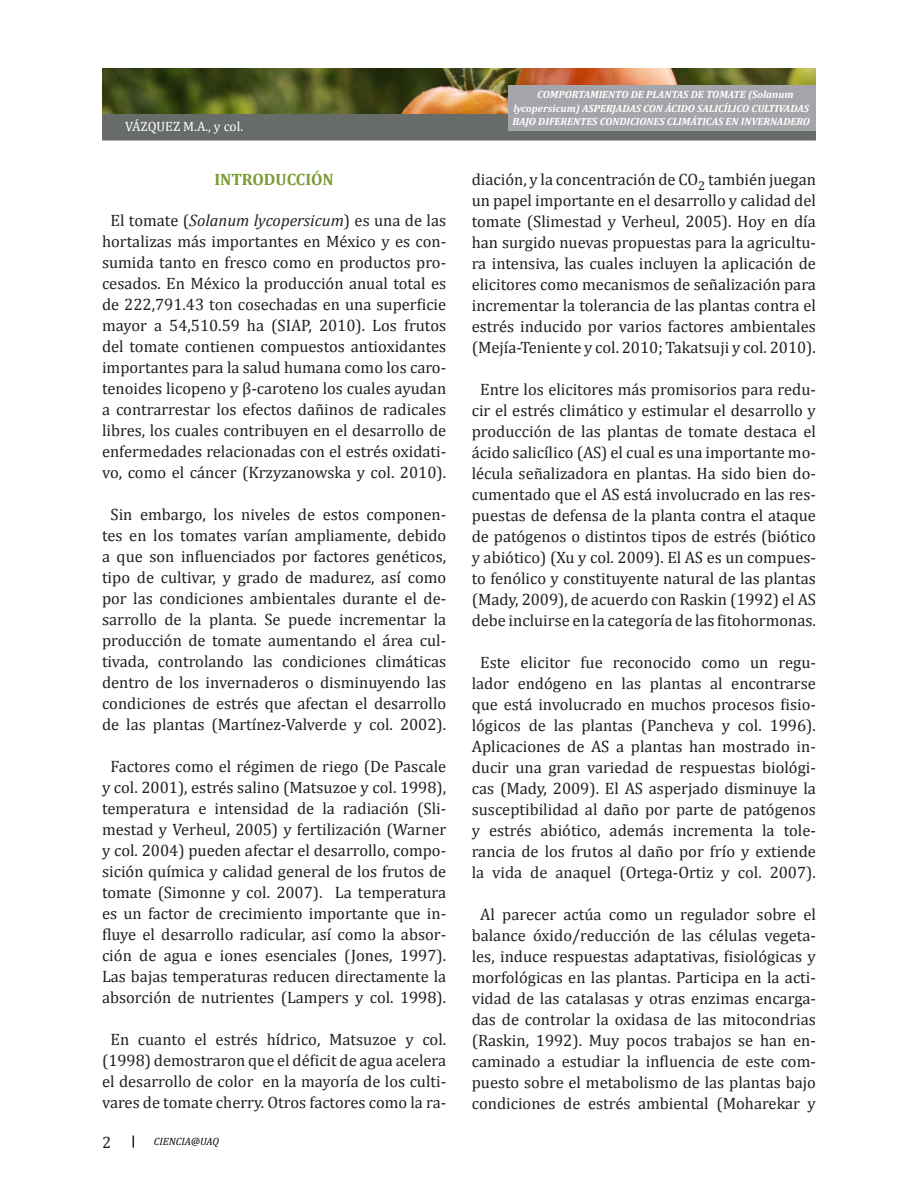
<style>
.page{position:relative;width:918px;height:1188px;background:#fff}
.page>*{position:absolute;margin:0;border:0;box-sizing:border-box;transform-origin:0 0}
.estilo_principal{font:16.5px/21px "Cambria";color:#231f20;text-align:center}
.subtitulos_2{font:700 16.5px "Cambria";color:#799b34}
.t1{font:13.5px "Cambria";color:#fff}
.estilo_principal-2{font:italic 700 10.5px/13.5px "Cambria";color:#fff}
.estilo_principal-3{font:italic 10.5px "Cambria";color:#050503}
.s1{font-style:italic}
</style>
<div class="page">
<svg style="left:133px;top:1135px;width:1px;height:13px"></svg>
<div style="left:102px;top:114px;width:714px;height:27px;background:#686c69"></div>
<img style="left:102px;top:68px;width:714px;height:46px">
<div style="left:508px;top:85px;width:308px;height:46px;background:#a4a5a9"></div>
<p class="t1" style="left:125px;top:118px;width:120px">VÁZQUEZ M.A., y col.</p>
<p class="subtitulos_2" style="left:214px;top:168px;width:121px">INTRODUCCIÓN</p>
<p class="estilo_principal" style="left:102px;top:210px;width:346px">El tomate (<span class="s1">Solanum lycopersicum</span>) es una de las hortalizas más importantes en México y es con&shy;sumida tanto en fresco como en productos pro&shy;cesados. En México la producción anual total es de 222,791.43 ton cosechadas en una superficie mayor a 54,510.59 ha (SIAP, 2010). Los frutos del tomate contienen compuestos antioxidantes importantes para la salud humana como los caro&shy;tenoides licopeno y β-caroteno los cuales ayudan a contrarrestar los efectos dañinos de radicales libres, los cuales contribuyen en el desarrollo de enfermedades relacionadas con el estrés oxidati&shy;vo, como el cáncer (Krzyzanowska y col. 2010).</p>
<p class="estilo_principal" style="left:102px;top:504px;width:346px">Sin embargo, los niveles de estos componen&shy;tes en los tomates varían ampliamente, debido a que son influenciados por factores genéticos, tipo de cultivar, y grado de madurez, así como por las condiciones ambientales durante el de&shy;sarrollo de la planta. Se puede incrementar la producción de tomate aumentando el área cul&shy;tivada, controlando las condiciones climáticas dentro de los invernaderos o disminuyendo las condiciones de estrés que afectan el desarrollo de las plantas (Martínez-Valverde y col. 2002).</p>
<p class="estilo_principal" style="left:102px;top:756px;width:346px">Factores como el régimen de riego (De Pascale y col. 2001), estrés salino (Matsuzoe y col. 1998), temperatura e intensidad de la radiación (Sli&shy;mestad y Verheul, 2005) y fertilización (Warner y col. 2004) pueden afectar el desarrollo, compo&shy;sición química y calidad general de los frutos de tomate (Simonne y col. 2007). La temperatura es un factor de crecimiento importante que in&shy;fluye el desarrollo radicular, así como la absor&shy;ción de agua e iones esenciales (Jones, 1997).<br>Las bajas temperaturas reducen directamente la absorción de nutrientes (Lampers y col. 1998).</p>
<p class="estilo_principal" style="left:102px;top:1029px;width:346px">En cuanto el estrés hídrico, Matsuzoe y col. (1998) demostraron que el déficit de agua acelera el desarrollo de color en la mayoría de los culti&shy;vares de tomate cherry. Otros factores como la ra-</p>
<p class="estilo_principal" style="left:102px;top:1131px;width:11px">2</p>
<p class="estilo_principal-3" style="left:154px;top:1134px;width:67px">CIENCIA@UAQ</p>
<p class="estilo_principal-2" style="left:512px;top:88px;width:299px;text-indent:25px">COMPORTAMIENTO DE PLANTAS DE TOMATE (Solanum lycopersicum) ASPERJADAS CON ÁCIDO SALICÍLICO CULTIVADAS<br>BAJO DIFERENTES CONDICIONES CLIMÁTICAS EN INVERNADERO</p>
<p class="estilo_principal" style="left:472px;top:169px;width:346px;text-align:justify">diación, y la concentración de CO<sub>2</sub> también juegan un papel importante en el desarrollo y calidad del tomate (Slimestad y Verheul, 2005). Hoy en día han surgido nuevas propuestas para la agricultu&shy;ra intensiva, las cuales incluyen la aplicación de elicitores como mecanismos de señalización para incrementar la tolerancia de las plantas contra el estrés inducido por varios factores ambientales (Mejía-Teniente y col. 2010; Takatsuji y col. 2010).</p>
<p class="estilo_principal" style="left:472px;top:379px;width:346px">Entre los elicitores más promisorios para redu&shy;cir el estrés climático y estimular el desarrollo y producción de las plantas de tomate destaca el ácido salicílico (AS) el cual es una importante mo&shy;lécula señalizadora en plantas. Ha sido bien do&shy;cumentado que el AS está involucrado en las res&shy;puestas de defensa de la planta contra el ataque de patógenos o distintos tipos de estrés (biótico y abiótico) (Xu y col. 2009). El AS es un compues&shy;to fenólico y constituyente natural de las plantas (Mady, 2009), de acuerdo con Raskin (1992) el AS debe incluirse en la categoría de las fitohormonas.</p>
<p class="estilo_principal" style="left:472px;top:652px;width:346px">Este elicitor fue reconocido como un regu&shy;lador endógeno en las plantas al encontrarse que está involucrado en muchos procesos fisio&shy;lógicos de las plantas (Pancheva y col. 1996).<br>Aplicaciones de AS a plantas han mostrado in&shy;ducir una gran variedad de respuestas biológi&shy;cas (Mady, 2009). El AS asperjado disminuye la susceptibilidad al daño por parte de patógenos y estrés abiótico, además incrementa la tole&shy;rancia de los frutos al daño por frío y extiende la vida de anaquel (Ortega-Ortiz y col. 2007).</p>
<p class="estilo_principal" style="left:472px;top:904px;width:346px">Al parecer actúa como un regulador sobre el balance óxido/reducción de las células vegeta&shy;les, induce respuestas adaptativas, fisiológicas y morfológicas en las plantas. Participa en la acti&shy;vidad de las catalasas y otras enzimas encarga&shy;das de controlar la oxidasa de las mitocondrias (Raskin, 1992). Muy pocos trabajos se han en&shy;caminado a estudiar la influencia de este com&shy;puesto sobre el metabolismo de las plantas bajo condiciones de estrés ambiental (Moharekar y</p>
</div>
